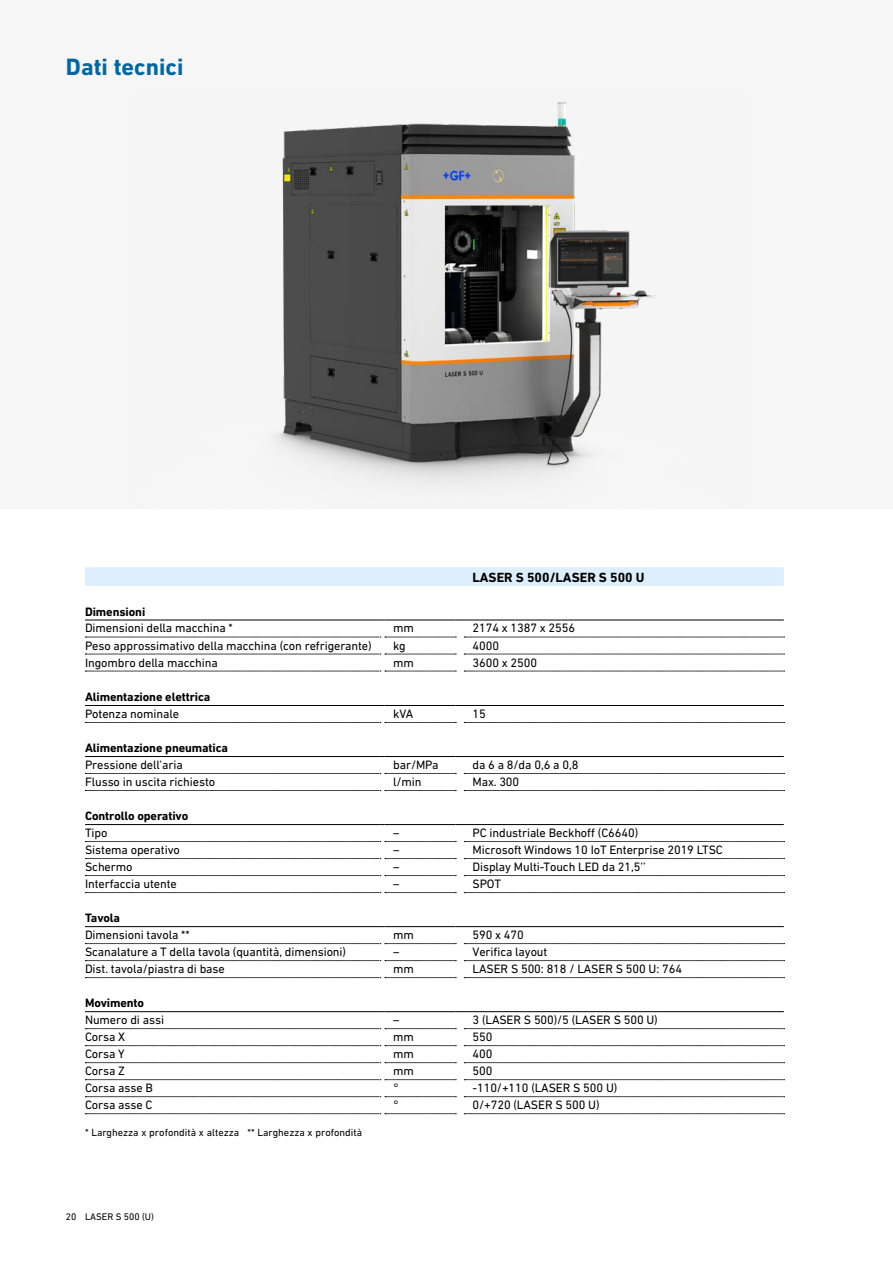
<style>
.page{position:relative;width:893px;height:1263px;background:#fff}
.page>*{position:absolute;margin:0;border:0;box-sizing:border-box;transform-origin:0 0}
.t1{font:700 24px "DIN Next W1 G";color:#0067a2}
.t2{font:700 13.5px "DIN Next W1 G";color:#000}
.t3{font:12.3px "DIN Next W1 G";letter-spacing:-.01em;color:#000}
.t4{font:700 12.3px "DIN Next W1 G";letter-spacing:-.01em;color:#000}
.t5{font:10.5px "DIN Next W1 G";color:#000}
.t6{font:9.75px "DIN Next W1 G";color:#000}
</style>
<div class="page">
<div style="left:0;top:0;width:893px;height:509px;background:#f6f6f6"></div>
<img style="left:277px;top:101px;width:379px;height:380px">
<div style="left:85px;top:567px;width:699px;height:19px;background:#ddeffc"></div>
<svg style="left:85px;top:773px;width:371px;height:1px"></svg>
<svg style="left:464px;top:773px;width:321px;height:1px"></svg>
<svg style="left:85px;top:841px;width:371px;height:1px"></svg>
<svg style="left:464px;top:841px;width:321px;height:1px"></svg>
<svg style="left:85px;top:858px;width:371px;height:1px"></svg>
<svg style="left:464px;top:858px;width:321px;height:1px"></svg>
<svg style="left:85px;top:943px;width:371px;height:1px"></svg>
<svg style="left:464px;top:943px;width:321px;height:1px"></svg>
<svg style="left:85px;top:960px;width:371px;height:1px"></svg>
<svg style="left:464px;top:960px;width:321px;height:1px"></svg>
<svg style="left:85px;top:1028px;width:371px;height:1px"></svg>
<svg style="left:464px;top:1028px;width:321px;height:1px"></svg>
<svg style="left:85px;top:1045px;width:371px;height:1px"></svg>
<svg style="left:464px;top:1045px;width:321px;height:1px"></svg>
<svg style="left:85px;top:1062px;width:371px;height:1px"></svg>
<svg style="left:464px;top:1062px;width:321px;height:1px"></svg>
<svg style="left:85px;top:1079px;width:371px;height:1px"></svg>
<svg style="left:464px;top:1079px;width:321px;height:1px"></svg>
<svg style="left:85px;top:1096px;width:371px;height:1px"></svg>
<svg style="left:464px;top:1096px;width:321px;height:1px"></svg>
<svg style="left:85px;top:1113px;width:371px;height:1px"></svg>
<svg style="left:464px;top:1113px;width:321px;height:1px"></svg>
<svg style="left:85px;top:637px;width:371px;height:1px"></svg>
<svg style="left:85px;top:722px;width:371px;height:1px"></svg>
<svg style="left:85px;top:790px;width:371px;height:1px"></svg>
<svg style="left:85px;top:875px;width:371px;height:1px"></svg>
<svg style="left:85px;top:892px;width:371px;height:1px"></svg>
<svg style="left:85px;top:977px;width:371px;height:1px"></svg>
<svg style="left:464px;top:637px;width:321px;height:1px"></svg>
<svg style="left:464px;top:722px;width:321px;height:1px"></svg>
<svg style="left:464px;top:790px;width:321px;height:1px"></svg>
<svg style="left:464px;top:875px;width:321px;height:1px"></svg>
<svg style="left:464px;top:892px;width:321px;height:1px"></svg>
<svg style="left:464px;top:977px;width:321px;height:1px"></svg>
<hr style="left:85px;top:620px;width:295px;height:1px;background:#000">
<hr style="left:385px;top:620px;width:70px;height:1px;background:#000">
<hr style="left:464px;top:620px;width:320px;height:1px;background:#000">
<hr style="left:85px;top:705px;width:295px;height:1px;background:#000">
<hr style="left:385px;top:705px;width:70px;height:1px;background:#000">
<hr style="left:464px;top:705px;width:320px;height:1px;background:#000">
<hr style="left:85px;top:756px;width:295px;height:1px;background:#000">
<hr style="left:385px;top:756px;width:70px;height:1px;background:#000">
<hr style="left:464px;top:756px;width:320px;height:1px;background:#000">
<hr style="left:85px;top:824px;width:295px;height:1px;background:#000">
<hr style="left:385px;top:824px;width:70px;height:1px;background:#000">
<hr style="left:464px;top:824px;width:320px;height:1px;background:#000">
<hr style="left:85px;top:926px;width:295px;height:1px;background:#000">
<hr style="left:385px;top:926px;width:70px;height:1px;background:#000">
<hr style="left:464px;top:926px;width:320px;height:1px;background:#000">
<hr style="left:85px;top:1011px;width:295px;height:1px;background:#000">
<hr style="left:385px;top:1011px;width:70px;height:1px;background:#000">
<hr style="left:464px;top:1011px;width:320px;height:1px;background:#000">
<svg style="left:85px;top:654px;width:371px;height:1px"></svg>
<svg style="left:85px;top:671px;width:371px;height:1px"></svg>
<svg style="left:464px;top:654px;width:321px;height:1px"></svg>
<svg style="left:464px;top:671px;width:321px;height:1px"></svg>
<h1 class="t1" style="left:66px;top:53px;width:119px">Dati tecnici</h1>
<p class="t2" style="left:472px;top:569px;width:174px">LASER S 500/LASER S 500 U</p>
<p class="t4" style="left:85px;top:604px;width:62px">Dimensioni</p>
<p class="t3" style="left:85px;top:620px;width:149px">Dimensioni della macchina *</p>
<p class="t3" style="left:393px;top:620px;width:22px">mm</p>
<p class="t3" style="left:473px;top:620px;width:104px">2174 x 1387 x 2556</p>
<p class="t3" style="left:85px;top:638px;width:288px">Peso approssimativo della macchina (con refrigerante)</p>
<p class="t3" style="left:393px;top:638px;width:14px">kg</p>
<p class="t3" style="left:473px;top:638px;width:28px">4000</p>
<p class="t3" style="left:85px;top:655px;width:134px">Ingombro della macchina</p>
<p class="t3" style="left:393px;top:655px;width:22px">mm</p>
<p class="t3" style="left:473px;top:655px;width:66px">3600 x 2500</p>
<p class="t4" style="left:85px;top:690px;width:127px">Alimentazione elettrica</p>
<p class="t3" style="left:85px;top:707px;width:96px">Potenza nominale</p>
<p class="t3" style="left:393px;top:707px;width:22px">kVA</p>
<p class="t3" style="left:473px;top:707px;width:15px">15</p>
<p class="t4" style="left:85px;top:741px;width:145px">Alimentazione pneumatica</p>
<p class="t3" style="left:85px;top:758px;width:99px">Pressione dell’aria</p>
<p class="t3" style="left:393px;top:758px;width:47px">bar/MPa</p>
<p class="t3" style="left:473px;top:758px;width:107px">da 6 a 8/da 0,6 a 0,8</p>
<p class="t3" style="left:85px;top:775px;width:132px">Flusso in uscita richiesto</p>
<p class="t3" style="left:393px;top:775px;width:30px">l/min</p>
<p class="t3" style="left:473px;top:775px;width:48px">Max. 300</p>
<p class="t4" style="left:85px;top:809px;width:105px">Controllo operativo</p>
<p class="t3" style="left:85px;top:826px;width:24px">Tipo</p>
<p class="t3" style="left:393px;top:826px;width:8px">–</p>
<p class="t3" style="left:473px;top:826px;width:167px">PC industriale Beckhoff (C6640)</p>
<p class="t3" style="left:85px;top:843px;width:96px">Sistema operativo</p>
<p class="t3" style="left:393px;top:843px;width:8px">–</p>
<p class="t3" style="left:473px;top:843px;width:252px">Microsoft Windows 10 IoT Enterprise 2019 LTSC</p>
<p class="t3" style="left:85px;top:860px;width:49px">Schermo</p>
<p class="t3" style="left:393px;top:860px;width:8px">–</p>
<p class="t3" style="left:473px;top:860px;width:175px">Display Multi-Touch LED da 21,5’’</p>
<p class="t3" style="left:85px;top:877px;width:93px">Interfaccia utente</p>
<p class="t3" style="left:393px;top:877px;width:8px">–</p>
<p class="t3" style="left:473px;top:877px;width:30px">SPOT</p>
<p class="t4" style="left:85px;top:911px;width:37px">Tavola</p>
<p class="t3" style="left:85px;top:928px;width:106px">Dimensioni tavola **</p>
<p class="t3" style="left:393px;top:928px;width:22px">mm</p>
<p class="t3" style="left:473px;top:928px;width:53px">590 x 470</p>
<p class="t3" style="left:85px;top:945px;width:263px">Scanalature a T della tavola (quantità, dimensioni)</p>
<p class="t3" style="left:393px;top:945px;width:8px">–</p>
<p class="t3" style="left:473px;top:945px;width:76px">Verifica layout</p>
<p class="t3" style="left:85px;top:962px;width:141px">Dist. tavola/piastra di base</p>
<p class="t3" style="left:393px;top:962px;width:22px">mm</p>
<p class="t3" style="left:473px;top:962px;width:211px">LASER S 500: 818 / LASER S 500 U: 764</p>
<p class="t4" style="left:85px;top:996px;width:61px">Movimento</p>
<p class="t3" style="left:85px;top:1013px;width:81px">Numero di assi</p>
<p class="t3" style="left:393px;top:1013px;width:8px">–</p>
<p class="t3" style="left:473px;top:1013px;width:187px">3 (LASER S 500)/5 (LASER S 500 U)</p>
<p class="t3" style="left:85px;top:1030px;width:42px">Corsa X</p>
<p class="t3" style="left:393px;top:1030px;width:22px">mm</p>
<p class="t3" style="left:473px;top:1030px;width:21px">550</p>
<p class="t3" style="left:85px;top:1047px;width:41px">Corsa Y</p>
<p class="t3" style="left:393px;top:1047px;width:22px">mm</p>
<p class="t3" style="left:473px;top:1047px;width:21px">400</p>
<p class="t3" style="left:85px;top:1064px;width:41px">Corsa Z</p>
<p class="t3" style="left:393px;top:1064px;width:22px">mm</p>
<p class="t3" style="left:473px;top:1064px;width:21px">500</p>
<p class="t3" style="left:85px;top:1081px;width:70px">Corsa asse B</p>
<p class="t3" style="left:393px;top:1081px;width:7px">°</p>
<p class="t3" style="left:473px;top:1081px;width:146px">-110/+110 (LASER S 500 U)</p>
<p class="t3" style="left:85px;top:1098px;width:69px">Corsa asse C</p>
<p class="t3" style="left:393px;top:1098px;width:7px">°</p>
<p class="t3" style="left:473px;top:1098px;width:128px">0/+720 (LASER S 500 U)</p>
<p class="t5" style="left:85px;top:1126px;width:279px">* Larghezza x profondità x altezza ** Larghezza x profondità</p>
<p class="t6" style="left:66px;top:1211px;width:89px">20 LASER S 500 (U)</p>
</div>
